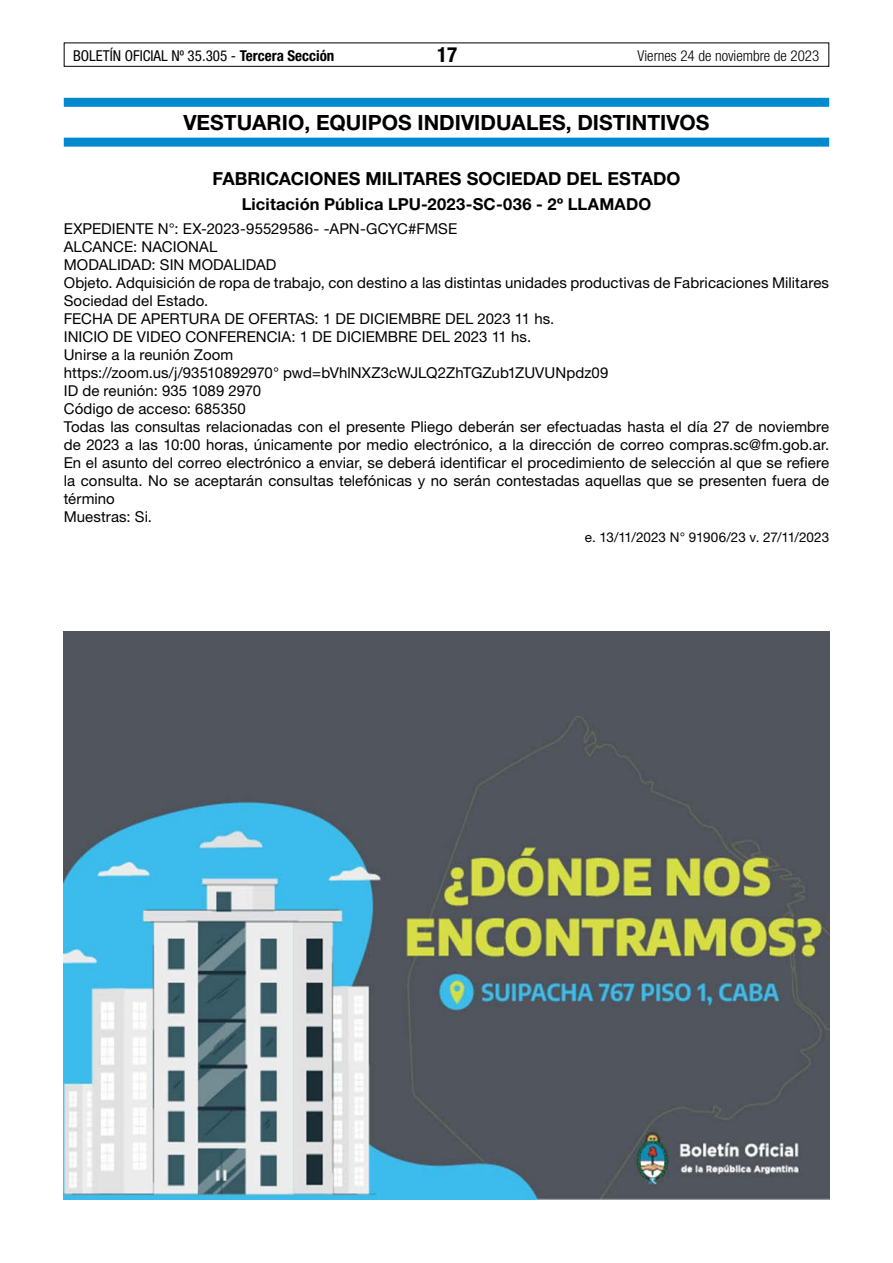
<style>
.page{position:relative;width:893px;height:1263px;background:#fff}
.page>*{position:absolute;margin:0;border:0;box-sizing:border-box;transform-origin:0 0}
.t1{font:700 21px "Helvetica Neue LT Std";color:#000}
.t2{font:700 condensed 21px "Helvetica Neue LT Std";color:#000}
.t3{font:700 18px "Helvetica Neue LT Std";letter-spacing:.005em;color:#000}
.t4{font:700 16.5px "Helvetica Neue LT Std";letter-spacing:.01em;color:#000}
.t5{font:15px/18px "Helvetica Neue LT Std";letter-spacing:.005em;color:#000}
.t6{font:condensed 15px "Helvetica Neue LT Std";color:#000}
.t7{font:300 condensed 15px "Helvetica Neue LT Std";color:#000}
.t8{font:13.5px "Helvetica Neue LT Std";letter-spacing:-.005em;color:#000}
.s1{font-weight:700}
</style>
<div class="page">
<div style="left:64px;top:43px;width:765px;height:24px;border:1px solid #000"></div>
<div style="left:64px;top:98px;width:765px;height:9px;background:#0089cf"></div>
<div style="left:64px;top:138px;width:765px;height:9px;background:#0089cf"></div>
<img style="left:64px;top:631px;width:765px;height:568px">
<p class="t6" style="left:73px;top:47px;width:263px">BOLETÍN OFICIAL Nº 35.305 - <span class="s1">Tercera Sección</span></p>
<h1 class="t2" style="left:437px;top:42px;width:22px">17</h1>
<p class="t7" style="left:638px;top:47px;width:183px">Viernes 24 de noviembre de 2023</p>
<h1 class="t1" style="left:183px;top:110px;width:528px">VESTUARIO, EQUIPOS INDIVIDUALES, DISTINTIVOS</h1>
<p class="t3" style="left:212px;top:168px;width:469px">FABRICACIONES MILITARES SOCIEDAD DEL ESTADO</p>
<p class="t4" style="left:242px;top:193px;width:411px">Licitación Pública LPU-2023-SC-036 - 2º LLAMADO</p>
<p class="t5" style="left:64px;top:219px;width:767px">EXPEDIENTE N°: EX-2023-95529586- -APN-GCYC#FMSE<br>ALCANCE: NACIONAL<br>MODALIDAD: SIN MODALIDAD<br>Objeto. Adquisición de ropa de trabajo, con destino a las distintas unidades productivas de Fabricaciones Militares Sociedad del Estado.<br>FECHA DE APERTURA DE OFERTAS: 1 DE DICIEMBRE DEL 2023 11 hs.<br>INICIO DE VIDEO CONFERENCIA: 1 DE DICIEMBRE DEL 2023 11 hs.<br>Unirse a la reunión Zoom<br>https://zoom.us/j/93510892970° pwd=bVhlNXZ3cWJLQ2ZhTGZub1ZUVUNpdz09<br>ID de reunión: 935 1089 2970<br>Código de acceso: 685350<br>Todas las consultas relacionadas con el presente Pliego deberán ser efectuadas hasta el día 27 de noviembre de 2023 a las 10:00 horas, únicamente por medio electrónico, a la dirección de correo compras.sc@fm.gob.ar.<br>En el asunto del correo electrónico a enviar, se deberá identificar el procedimiento de selección al que se refiere la consulta. No se aceptarán consultas telefónicas y no serán contestadas aquellas que se presenten fuera de término<br>Muestras: Si.</p>
<p class="t8" style="left:585px;top:529px;width:246px">e. 13/11/2023 N° 91906/23 v. 27/11/2023</p>
</div>
